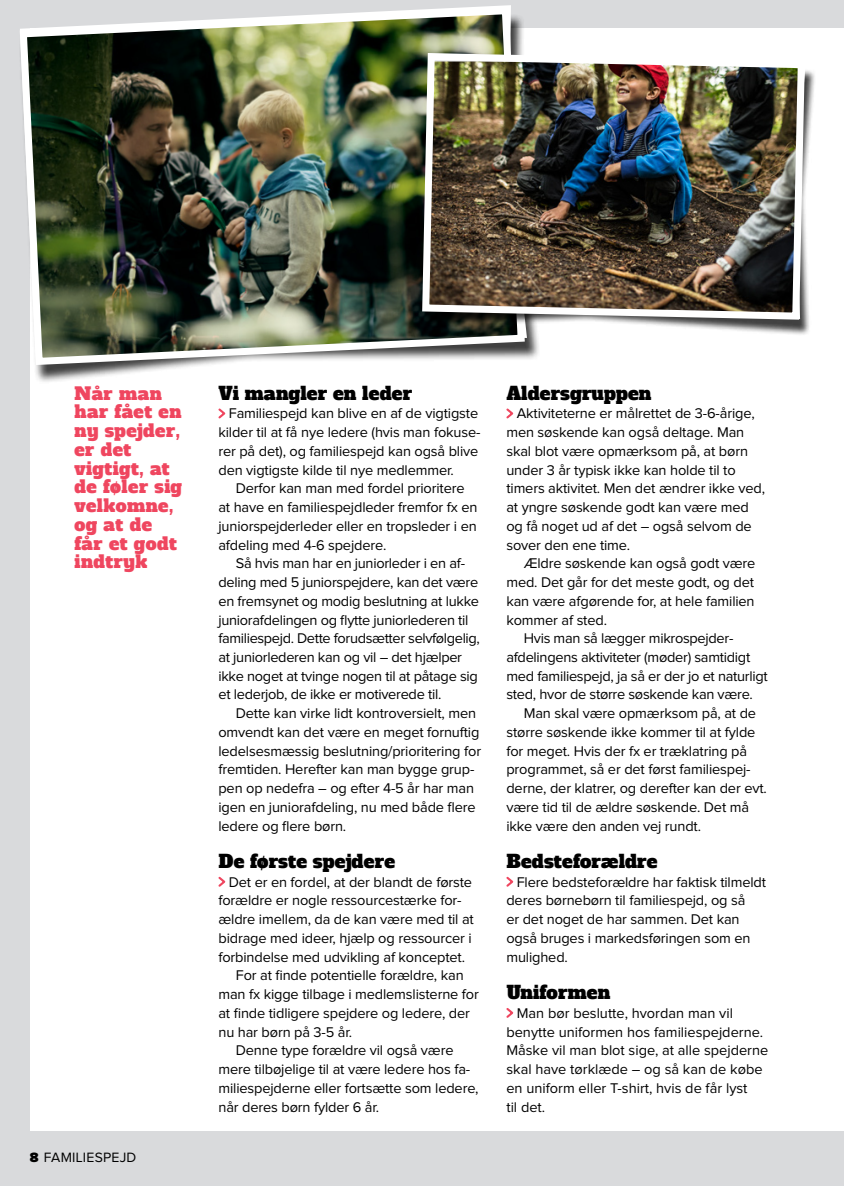
<style>
.page{position:relative;width:844px;height:1186px;background:#fff}
.page>*{position:absolute;margin:0;border:0;box-sizing:border-box;transform-origin:0 0}
.t1{font:18.2px "Alfa Slab One";letter-spacing:.01em;color:#000}
.t2{font:17.5px/18.7px "Alfa Slab One";letter-spacing:.03em;color:#ef465f}
.t3{font:14.53px/18.7px "Proxima Nova";letter-spacing:-.01em;color:#000}
.t4{font:14px "Proxima Nova";letter-spacing:.015em;color:#000}
.t5{font:300 14px "Neo Tech Std";letter-spacing:.015em;color:#000}
.s1{font-weight:700}
.s2{font-weight:900}
</style>
<div class="page">
<div style="left:0;top:0;width:30px;height:1186px;background:#d9dadc"></div>
<div style="left:0;top:0;width:843px;height:27px;background:#d9dadc"></div>
<div style="left:0;top:1131px;width:843px;height:55px;background:#d9dadc"></div>
<div style="left:19px;top:13px;width:521px;height:371px;background:#000;opacity:.75"></div>
<img style="left:19px;top:5px;width:509px;height:364px">
<div style="left:421px;top:61px;width:394px;height:275px;background:#000;opacity:.75"></div>
<img style="left:418px;top:49px;width:390px;height:274px">
<svg style="left:218px;top:408px;width:8px;height:11px"></svg>
<svg style="left:218px;top:876px;width:8px;height:11px"></svg>
<svg style="left:506px;top:408px;width:8px;height:11px"></svg>
<svg style="left:506px;top:876px;width:8px;height:11px"></svg>
<svg style="left:506px;top:1008px;width:8px;height:10px"></svg>
<p class="t2" style="left:74px;top:384px;width:109px">Når man har fået en ny spejder, er det vigtigt, at de føler sig velkomne, og at de får et godt indtryk</p>
<p class="t5" style="left:74px;top:1143px;width:89px"><span class="s1">8</span> TAG PÅ TUR</p>
<p class="t4" style="left:30px;top:1151px;width:108px"><span class="s2">8</span> FAMILIESPEJD</p>
<p class="t1" style="left:218px;top:381px;width:195px">Vi mangler en leder</p>
<p class="t3" style="left:218px;top:405px;width:263px;text-indent:10px">Familiespejd kan blive en af de vigtigste kilder til at få nye ledere (hvis man fokuse&shy;rer på det), og familiespejd kan også blive den vigtigste kilde til nye medlemmer.</p>
<p class="t3" style="left:218px;top:480px;width:260px;text-indent:17px">Derfor kan man med fordel prioritere at have en familiespejdleder fremfor fx en juniorspejderleder eller en tropsleder i en afdeling med 4-6 spejdere.</p>
<p class="t3" style="left:218px;top:555px;width:263px;text-indent:17px">Så hvis man har en juniorleder i en af&shy;deling med 5 juniorspejdere, kan det være en fremsynet og modig beslutning at lukke juniorafdelingen og flytte juniorlederen til familiespejd. Dette forudsætter selvfølgelig, at juniorlederen kan og vil – det hjælper ikke noget at tvinge nogen til at påtage sig et lederjob, de ikke er motiverede til.</p>
<p class="t3" style="left:218px;top:704px;width:264px;text-indent:17px">Dette kan virke lidt kontroversielt, men omvendt kan det være en meget fornuftig ledelsesmæssig beslutning/prioritering for fremtiden. Herefter kan man bygge grup&shy;pen op nedefra – og efter 4-5 år har man igen en juniorafdeling, nu med både flere ledere og flere børn.</p>
<p class="t1" style="left:218px;top:849px;width:178px">De første spejdere</p>
<p class="t3" style="left:229px;top:873px;width:245px">Det er en fordel, at der blandt de første</p>
<p class="t3" style="left:218px;top:892px;width:244px">forældre er nogle ressourcestærke for-</p>
<p class="t3" style="left:218px;top:910px;width:257px">ældre imellem, da de kan være med til at</p>
<p class="t3" style="left:218px;top:929px;width:255px">bidrage med ideer, hjælp og ressourcer i</p>
<p class="t3" style="left:218px;top:948px;width:248px">forbindelse med udvikling af konceptet.</p>
<p class="t3" style="left:236px;top:967px;width:229px">For at finde potentielle forældre, kan</p>
<p class="t3" style="left:218px;top:985px;width:262px">man fx kigge tilbage i medlemslisterne for</p>
<p class="t3" style="left:218px;top:1004px;width:253px">at finde tidligere spejdere og ledere, der</p>
<p class="t3" style="left:218px;top:1023px;width:135px">nu har børn på 3-5 år.</p>
<p class="t3" style="left:236px;top:1041px;width:219px">Denne type forældre vil også være</p>
<p class="t3" style="left:218px;top:1060px;width:253px">mere tilbøjelige til at være ledere hos fa-</p>
<p class="t3" style="left:218px;top:1079px;width:262px">miliespejderne eller fortsætte som ledere,</p>
<p class="t3" style="left:218px;top:1098px;width:162px">når deres børn fylder 6 år.</p>
<p class="t1" style="left:506px;top:381px;width:146px">Aldersgruppen</p>
<p class="t3" style="left:506px;top:405px;width:260px;text-indent:10px">Aktiviteterne er målrettet de 3-6-årige, men søskende kan også deltage. Man skal blot være opmærksom på, at børn under 3 år typisk ikke kan holde til to timers aktivitet. Men det ændrer ikke ved, at yngre søskende godt kan være med og få noget ud af det – også selvom de sover den ene time.</p>
<p class="t3" style="left:523px;top:555px;width:233px">Ældre søskende kan også godt være</p>
<p class="t3" style="left:506px;top:573px;width:249px">med. Det går for det meste godt, og det</p>
<p class="t3" style="left:506px;top:592px;width:250px">kan være afgørende for, at hele familien</p>
<p class="t3" style="left:506px;top:611px;width:102px">kommer af sted.</p>
<p class="t3" style="left:523px;top:629px;width:211px">Hvis man så lægger mikrospejder-</p>
<p class="t3" style="left:506px;top:648px;width:245px">afdelingens aktiviteter (møder) samtidigt</p>
<p class="t3" style="left:506px;top:667px;width:263px">med familiespejd, ja så er der jo et naturligt</p>
<p class="t3" style="left:506px;top:686px;width:248px">sted, hvor de større søskende kan være.</p>
<p class="t3" style="left:523px;top:704px;width:234px">Man skal være opmærksom på, at de</p>
<p class="t3" style="left:506px;top:723px;width:250px">større søskende ikke kommer til at fylde</p>
<p class="t3" style="left:506px;top:742px;width:242px">for meget. Hvis der fx er træklatring på</p>
<p class="t3" style="left:506px;top:761px;width:246px">programmet, så er det først familiespej-</p>
<p class="t3" style="left:506px;top:779px;width:262px">derne, der klatrer, og derefter kan der evt.</p>
<p class="t3" style="left:506px;top:798px;width:244px">være tid til de ældre søskende. Det må</p>
<p class="t3" style="left:506px;top:817px;width:196px">ikke være den anden vej rundt.</p>
<p class="t1" style="left:506px;top:849px;width:153px">Bedsteforældre</p>
<p class="t3" style="left:506px;top:873px;width:261px;text-indent:10px">Flere bedsteforældre har faktisk tilmeldt deres børnebørn til familiespejd, og så<br>er det noget de har sammen. Det kan også bruges i markedsføringen som en mulighed.</p>
<p class="t1" style="left:506px;top:980px;width:105px">Uniformen</p>
<p class="t3" style="left:506px;top:1004px;width:263px;text-indent:10px">Man bør beslutte, hvordan man vil benytte uniformen hos familiespejderne.<br>Måske vil man blot sige, at alle spejderne skal have tørklæde – og så kan de købe en uniform eller T-shirt, hvis de får lyst<br>til det.</p>
</div>
